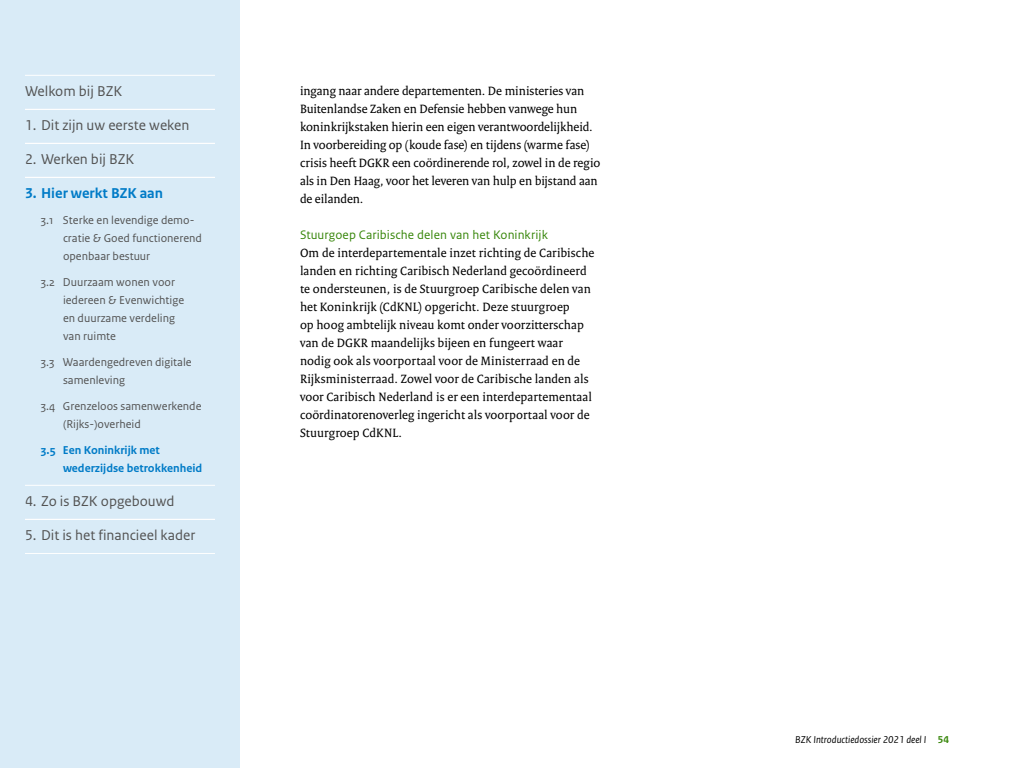
<style>
.page{position:relative;width:1024px;height:768px;background:#fff}
.page>*{position:absolute;margin:0;border:0;box-sizing:border-box;transform-origin:0 0}
.t1{font:15px "Rijksoverheid Sans Text";color:#535353}
.t2{font:700 15px "Rijksoverheid Sans Text";color:#007bc7}
.Brood_tekst_Broodtekst{font:13px/18px "Rijksoverheid Serif";letter-spacing:.005em;color:#000}
.Brood_tekst_Brood_SLC_hyph_0{font:13px/18px "Rijksoverheid Serif";letter-spacing:-.005em;color:#000}
.Tussenkop_2{font:13px "Rijksoverheid Sans Text";letter-spacing:.005em;color:#39870c}
.t3{font:12px/18px "Rijksoverheid Sans Text";color:#535353}
.t4{font:700 12px/18px "Rijksoverheid Sans Text";color:#007bc7}
.t5{font:italic 10.5px "Rijksoverheid Sans Text";color:#000}
.s1{font-weight:700;font-style:normal;color:#39870c}
</style>
<div class="page">
<div style="left:0;top:0;width:240px;height:768px;background:#d9ebf7"></div>
<hr style="left:25px;top:75px;width:190px;height:1px;background:#fff">
<hr style="left:25px;top:109px;width:190px;height:1px;background:#fff">
<hr style="left:25px;top:143px;width:190px;height:1px;background:#fff">
<hr style="left:25px;top:177px;width:190px;height:1px;background:#fff">
<hr style="left:25px;top:485px;width:190px;height:1px;background:#fff">
<hr style="left:25px;top:519px;width:190px;height:1px;background:#fff">
<hr style="left:25px;top:553px;width:190px;height:1px;background:#fff">
<p class="t1" style="left:25px;top:83px;width:99px">Welkom bij BZK</p>
<p class="t1" style="left:25px;top:117px;width:166px">1. Dit zijn uw eerste weken</p>
<p class="t1" style="left:25px;top:151px;width:111px">2. Werken bij BZK</p>
<p class="t2" style="left:25px;top:185px;width:140px">3. Hier werkt BZK aan</p>
<p class="t3" style="left:63px;top:211px;width:140px;text-indent:-22px">3.1 Sterke en levendige demo&shy;cratie &amp; Goed functionerend openbaar bestuur</p>
<p class="t3" style="left:63px;top:273px;width:123px;text-indent:-22px">3.2 Duurzaam wonen voor iedereen &amp; Evenwichtige en duurzame verdeling van ruimte</p>
<p class="t3" style="left:63px;top:353px;width:130px;text-indent:-22px">3.3 Waardengedreven digitale samenleving</p>
<p class="t3" style="left:63px;top:397px;width:140px;text-indent:-22px">3.4 Grenzeloos samenwerkende (Rijks-)overheid</p>
<p class="t4" style="left:63px;top:441px;width:141px;text-indent:-22px">3.5 Een Koninkrijk met wederzijdse betrokkenheid</p>
<p class="t1" style="left:25px;top:493px;width:151px">4. Zo is BZK opgebouwd</p>
<p class="t1" style="left:25px;top:527px;width:172px">5. Dit is het financieel kader</p>
<p class="Brood_tekst_Brood_SLC_hyph_0" style="left:300px;top:81px;width:302px">ingang naar andere departementen. De ministeries van Buitenlandse Zaken en Defensie hebben vanwege hun koninkrijkstaken hierin een eigen verantwoordelijkheid.<br>In voorbereiding op (koude fase) en tijdens (warme fase) crisis heeft DGKR een coördinerende rol, zowel in de regio als in Den Haag, voor het leveren van hulp en bijstand aan de eilanden.</p>
<h3 class="Tussenkop_2" style="left:300px;top:227px;width:249px">Stuurgoep Caribische delen van het Koninkrijk</h3>
<p class="Brood_tekst_Broodtekst" style="left:300px;top:243px;width:296px">Om de interdepartementale inzet richting de Caribische landen en richting Caribisch Nederland gecoördineerd te ondersteunen, is de Stuurgroep Caribische delen van het Koninkrijk (CdKNL) opgericht. Deze stuurgroep<br>op hoog ambtelijk niveau komt onder voorzitterschap van de DGKR maandelijks bijeen en fungeert waar nodig ook als voorportaal voor de Ministerraad en de Rijksministerraad. Zowel voor de Caribische landen als voor Caribisch Nederland is er een interdepartementaal coördinatorenoverleg ingericht als voorportaal voor de Stuurgroep CdKNL.</p>
<p class="t5" style="left:795px;top:733px;width:155px">BZK Introductiedossier 2021 deel I <span class="s1">54</span></p>
</div>
